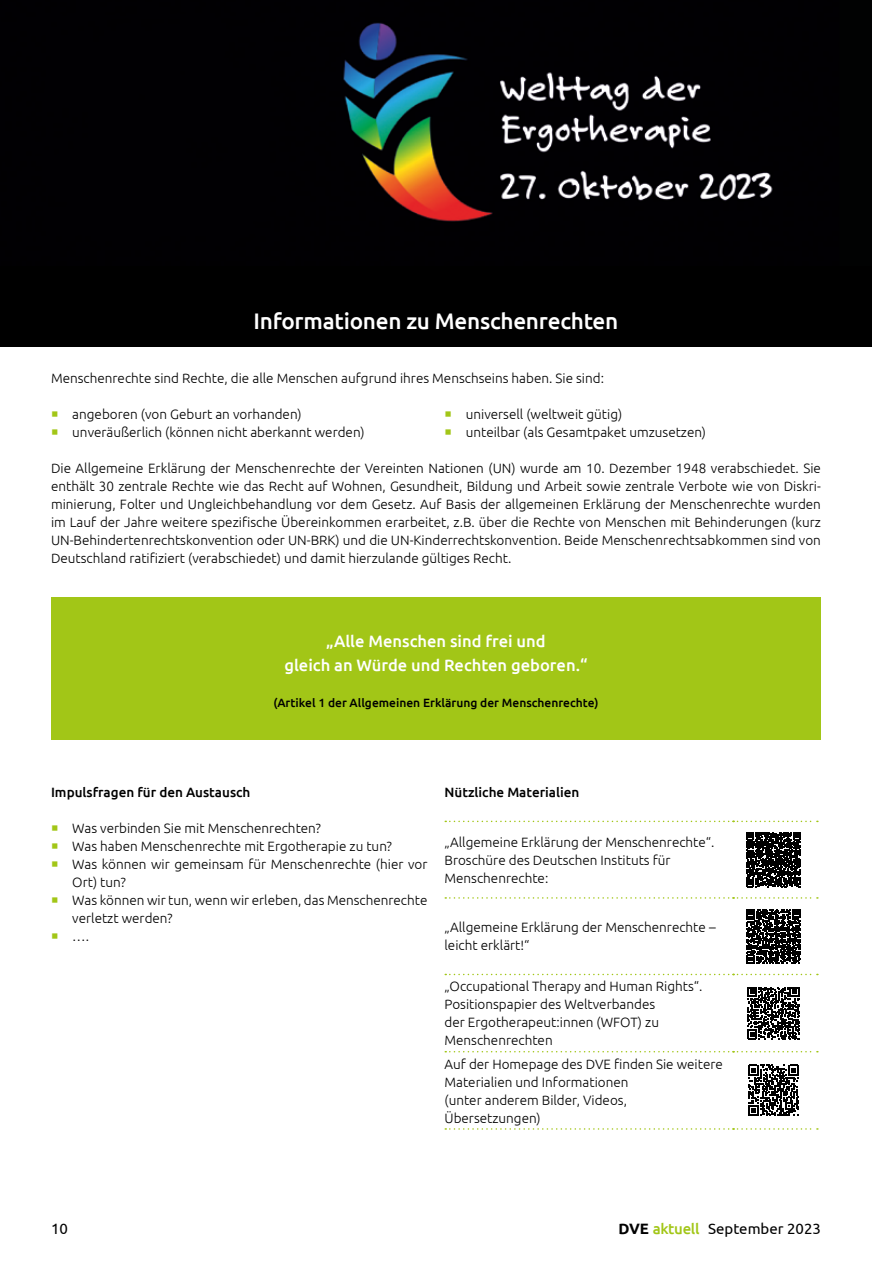
<style>
.page{position:relative;width:872px;height:1263px;background:#fff}
.page>*{position:absolute;margin:0;border:0;box-sizing:border-box;transform-origin:0 0}
.t1{font:500 22.5px "Ubuntu";letter-spacing:-.01em;color:#fff}
.t2{font:500 16.5px/24px "Ubuntu";color:#fff;text-align:center}
.t3{font:15px "Ubuntu";color:#000}
.t4{font:300 13.5px/18px "Ubuntu";color:#000}
.t5{font:500 13.5px "Ubuntu";color:#000}
.t6{font:500 12px "Ubuntu";color:#000}
.s1{font-weight:700}
.s2{font-weight:500;color:#a2c617}
</style>
<div class="page">
<div style="left:0;top:0;width:872px;height:347px;background:#000"></div>
<img style="left:343px;top:22px;width:430px;height:200px">
<div style="left:51px;top:597px;width:770px;height:41px;background:#a2c617"></div>
<div style="left:51px;top:621px;width:770px;height:65px;background:#a2c617"></div>
<div style="left:51px;top:684px;width:770px;height:38px;background:#a2c617"></div>
<div style="left:51px;top:701px;width:770px;height:39px;background:#a2c617"></div>
<svg style="left:445px;top:821px;width:373px;height:1px"></svg>
<svg style="left:445px;top:897px;width:373px;height:2px"></svg>
<svg style="left:445px;top:974px;width:373px;height:1px"></svg>
<svg style="left:445px;top:1051px;width:373px;height:1px"></svg>
<svg style="left:445px;top:1128px;width:373px;height:2px"></svg>
<svg style="left:746px;top:832px;width:55px;height:55px"></svg>
<svg style="left:746px;top:909px;width:54px;height:54px"></svg>
<svg style="left:747px;top:987px;width:52px;height:52px"></svg>
<svg style="left:748px;top:1065px;width:51px;height:51px"></svg>
<h1 class="t1" style="left:253px;top:306px;width:366px">Informationen zu Menschenrechten</h1>
<p class="t4" style="left:51px;top:368px;width:554px">Menschenrechte sind Rechte, die alle Menschen aufgrund ihres Menschseins haben. Sie sind:</p>
<p class="t4" style="left:72px;top:404px;width:294px">angeboren (von Geburt an vorhanden) unveräußerlich (können nicht aberkannt werden)</p>
<p class="t4" style="left:466px;top:404px;width:242px">universell (weltweit gütig)<br>unteilbar (als Gesamtpaket umzusetzen)</p>
<p class="t4" style="left:51px;top:458px;width:771px;text-align:justify">Die Allgemeine Erklärung der Menschenrechte der Vereinten Nationen (UN) wurde am 10. Dezember 1948 verabschiedet. Sie enthält 30 zentrale Rechte wie das Recht auf Wohnen, Gesundheit, Bildung und Arbeit sowie zentrale Verbote wie von Diskri&shy;minierung, Folter und Ungleichbehandlung vor dem Gesetz. Auf Basis der allgemeinen Erklärung der Menschenrechte wurden im Lauf der Jahre weitere spezifische Übereinkommen erarbeitet, z.B. über die Rechte von Menschen mit Behinderungen (kurz UN-Behindertenrechtskonvention oder UN-BRK) und die UN-Kinderrechtskonvention. Beide Menschenrechtsabkommen sind von Deutschland ratifiziert (verabschiedet) und damit hierzulande gültiges Recht.</p>
<p class="t2" style="left:284px;top:628px;width:305px">„Alle Menschen sind frei und<br>gleich an Würde und Rechten geboren.“</p>
<p class="t6" style="left:273px;top:695px;width:327px">(Artikel 1 der Allgemeinen Erklärung der Menschenrechte)</p>
<p class="t5" style="left:51px;top:783px;width:201px">Impulsfragen für den Austausch</p>
<p class="t4" style="left:72px;top:818px;width:357px">Was verbinden Sie mit Menschenrechten?<br>Was haben Menschenrechte mit Ergotherapie zu tun?<br>Was können wir gemeinsam für Menschenrechte (hier vor Ort) tun?<br>Was können wir tun, wenn wir erleben, das Menschenrechte verletzt werden?<br>….</p>
<p class="t5" style="left:444px;top:783px;width:136px">Nützliche Materialien</p>
<p class="t4" style="left:444px;top:833px;width:271px">„Allgemeine Erklärung der Menschenrechte“.<br>Broschüre des Deutschen Instituts für<br>Menschenrechte:</p>
<p class="t4" style="left:444px;top:918px;width:273px">„Allgemeine Erklärung der Menschenrechte – leicht erklärt!“</p>
<p class="t4" style="left:444px;top:977px;width:259px">„Occupational Therapy and Human Rights“.<br>Positionspapier des Weltverbandes<br>der Ergotherapeut:innen (WFOT) zu Menschenrechten</p>
<p class="t4" style="left:444px;top:1054px;width:280px">Auf der Homepage des DVE finden Sie weitere<br>Materialien und Informationen<br>(unter anderem Bilder, Videos,<br>Übersetzungen)</p>
<p class="t3" style="left:51px;top:1219px;width:18px">10</p>
<p class="t3" style="left:618px;top:1220px;width:204px"><span class="s1">DVE</span> <span class="s2">aktuell</span> September 2023</p>
</div>
